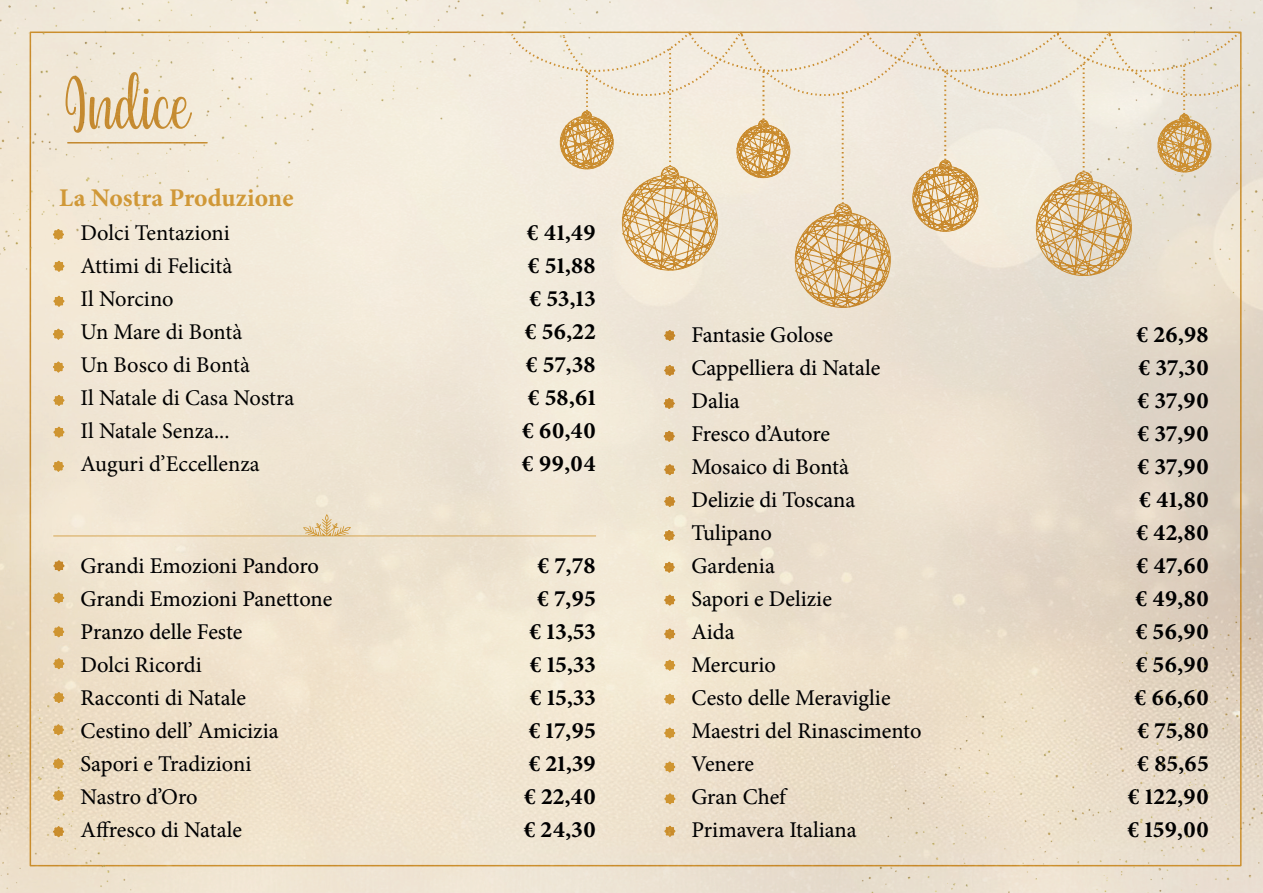
<style>
.page{position:relative;width:1263px;height:893px;background:#fff}
.page>*{position:absolute;margin:0;border:0;box-sizing:border-box;transform-origin:0 0}
.t1{font:70.5px "Yessy";color:#cc9537}
.t2{font:700 25.5px "Minion Pro";color:#d09837}
.t3{font:22.5px "Minion Pro";color:#000}
.t4{font:22.5px "Minion Variable Concept";letter-spacing:-.005em;color:#000}
</style>
<div class="page">
<img style="left:0;top:0;width:1263px;height:893px">
<svg style="left:509px;top:19px;width:733px;height:291px;background:#ebdfca"></svg>
<hr style="left:68px;top:142px;width:139px;height:2px;background:#cc9537">
<svg style="left:665px;top:826px;width:10px;height:11px"></svg>
<svg style="left:54px;top:561px;width:10px;height:10px"></svg>
<svg style="left:53px;top:826px;width:11px;height:11px"></svg>
<svg style="left:665px;top:330px;width:10px;height:11px"></svg>
<svg style="left:664px;top:398px;width:10px;height:11px"></svg>
<svg style="left:665px;top:365px;width:10px;height:11px"></svg>
<svg style="left:664px;top:431px;width:10px;height:11px"></svg>
<svg style="left:665px;top:464px;width:10px;height:11px"></svg>
<svg style="left:665px;top:595px;width:10px;height:11px"></svg>
<svg style="left:664px;top:530px;width:10px;height:11px"></svg>
<svg style="left:665px;top:496px;width:10px;height:11px"></svg>
<svg style="left:665px;top:629px;width:10px;height:11px"></svg>
<svg style="left:664px;top:562px;width:10px;height:11px"></svg>
<svg style="left:665px;top:660px;width:10px;height:11px"></svg>
<svg style="left:665px;top:694px;width:10px;height:11px"></svg>
<svg style="left:54px;top:593px;width:10px;height:10px"></svg>
<svg style="left:54px;top:627px;width:10px;height:10px"></svg>
<svg style="left:54px;top:658px;width:10px;height:11px"></svg>
<svg style="left:54px;top:692px;width:10px;height:11px"></svg>
<svg style="left:53px;top:725px;width:11px;height:10px"></svg>
<svg style="left:53px;top:759px;width:11px;height:10px"></svg>
<svg style="left:53px;top:790px;width:11px;height:11px"></svg>
<svg style="left:665px;top:728px;width:10px;height:11px"></svg>
<svg style="left:665px;top:762px;width:10px;height:10px"></svg>
<svg style="left:665px;top:794px;width:10px;height:10px"></svg>
<svg style="left:54px;top:261px;width:10px;height:11px"></svg>
<svg style="left:53px;top:329px;width:11px;height:11px"></svg>
<svg style="left:54px;top:296px;width:10px;height:11px"></svg>
<svg style="left:53px;top:229px;width:11px;height:11px"></svg>
<svg style="left:53px;top:362px;width:11px;height:11px"></svg>
<svg style="left:54px;top:395px;width:10px;height:11px"></svg>
<svg style="left:53px;top:461px;width:11px;height:11px"></svg>
<svg style="left:54px;top:427px;width:10px;height:11px"></svg>
<svg style="left:53px;top:514px;width:543px;height:22px;background:#eee1cb"></svg>
<p class="t1" style="left:68px;top:59px;width:124px">Indice</p>
<p class="t2" style="left:59px;top:180px;width:236px">La Nostra Produzione</p>
<p class="t3" style="left:81px;top:218px;width:151px">Dolci Tentazioni</p>
<p class="t3" style="left:81px;top:251px;width:153px">Attimi di Felicità</p>
<p class="t3" style="left:81px;top:284px;width:95px">Il Norcino</p>
<p class="t3" style="left:81px;top:317px;width:163px">Un Mare di Bontà</p>
<p class="t3" style="left:81px;top:350px;width:171px">Un Bosco di Bontà</p>
<p class="t3" style="left:81px;top:383px;width:215px">Il Natale di Casa Nostra</p>
<p class="t3" style="left:81px;top:416px;width:150px">Il Natale Senza...</p>
<p class="t3" style="left:81px;top:449px;width:181px">Auguri d’Eccellenza</p>
<p class="t3" style="left:81px;top:551px;width:240px">Grandi Emozioni Pandoro</p>
<p class="t3" style="left:81px;top:584px;width:253px">Grandi Emozioni Panettone</p>
<p class="t3" style="left:81px;top:617px;width:163px">Pranzo delle Feste</p>
<p class="t3" style="left:81px;top:650px;width:123px">Dolci Ricordi</p>
<p class="t3" style="left:81px;top:683px;width:167px">Racconti di Natale</p>
<p class="t3" style="left:81px;top:716px;width:200px">Cestino dell’ Amicizia</p>
<p class="t3" style="left:81px;top:749px;width:172px">Sapori e Tradizioni</p>
<p class="t3" style="left:81px;top:782px;width:119px">Nastro d’Oro</p>
<p class="t3" style="left:81px;top:815px;width:163px">Affresco di Natale</p>
<p class="t4" style="left:527px;top:217px;width:71px">€ 41,49</p>
<p class="t4" style="left:528px;top:250px;width:70px">€ 51,88</p>
<p class="t4" style="left:530px;top:283px;width:68px">€ 53,13</p>
<p class="t4" style="left:525px;top:316px;width:73px">€ 56,22</p>
<p class="t4" style="left:526px;top:349px;width:72px">€ 57,38</p>
<p class="t4" style="left:528px;top:382px;width:70px">€ 58,61</p>
<p class="t4" style="left:522px;top:415px;width:76px">€ 60,40</p>
<p class="t4" style="left:522px;top:448px;width:76px">€ 99,04</p>
<p class="t4" style="left:538px;top:550px;width:60px">€ 7,78</p>
<p class="t4" style="left:537px;top:583px;width:60px">€ 7,95</p>
<p class="t4" style="left:530px;top:616px;width:68px">€ 13,53</p>
<p class="t4" style="left:530px;top:649px;width:68px">€ 15,33</p>
<p class="t4" style="left:530px;top:682px;width:68px">€ 15,33</p>
<p class="t4" style="left:529px;top:715px;width:69px">€ 17,95</p>
<p class="t4" style="left:529px;top:748px;width:69px">€ 21,39</p>
<p class="t4" style="left:524px;top:781px;width:73px">€ 22,40</p>
<p class="t4" style="left:524px;top:814px;width:74px">€ 24,30</p>
<p class="t3" style="left:691px;top:320px;width:143px">Fantasie Golose</p>
<p class="t3" style="left:691px;top:353px;width:190px">Cappelliera di Natale</p>
<p class="t3" style="left:691px;top:386px;width:50px">Dalia</p>
<p class="t3" style="left:691px;top:419px;width:140px">Fresco d’Autore</p>
<p class="t3" style="left:691px;top:452px;width:159px">Mosaico di Bontà</p>
<p class="t3" style="left:691px;top:485px;width:166px">Delizie di Toscana</p>
<p class="t3" style="left:691px;top:518px;width:82px">Tulipano</p>
<p class="t3" style="left:691px;top:551px;width:85px">Gardenia</p>
<p class="t3" style="left:691px;top:584px;width:142px">Sapori e Delizie</p>
<p class="t3" style="left:691px;top:617px;width:45px">Aida</p>
<p class="t3" style="left:691px;top:650px;width:86px">Mercurio</p>
<p class="t3" style="left:691px;top:683px;width:201px">Cesto delle Meraviglie</p>
<p class="t3" style="left:691px;top:716px;width:232px">Maestri del Rinascimento</p>
<p class="t3" style="left:691px;top:749px;width:64px">Venere</p>
<p class="t3" style="left:691px;top:782px;width:96px">Gran Chef</p>
<p class="t3" style="left:691px;top:815px;width:167px">Primavera Italiana</p>
<p class="t4" style="left:1136px;top:319px;width:74px">€ 26,98</p>
<p class="t4" style="left:1138px;top:352px;width:72px">€ 37,30</p>
<p class="t4" style="left:1137px;top:385px;width:73px">€ 37,90</p>
<p class="t4" style="left:1137px;top:418px;width:73px">€ 37,90</p>
<p class="t4" style="left:1137px;top:451px;width:73px">€ 37,90</p>
<p class="t4" style="left:1139px;top:484px;width:71px">€ 41,80</p>
<p class="t4" style="left:1136px;top:517px;width:74px">€ 42,80</p>
<p class="t4" style="left:1136px;top:550px;width:74px">€ 47,60</p>
<p class="t4" style="left:1135px;top:583px;width:75px">€ 49,80</p>
<p class="t4" style="left:1136px;top:616px;width:75px">€ 56,90</p>
<p class="t4" style="left:1136px;top:649px;width:75px">€ 56,90</p>
<p class="t4" style="left:1135px;top:682px;width:76px">€ 66,60</p>
<p class="t4" style="left:1137px;top:715px;width:73px">€ 75,80</p>
<p class="t4" style="left:1137px;top:748px;width:73px">€ 85,65</p>
<p class="t4" style="left:1128px;top:781px;width:83px">€ 122,90</p>
<p class="t4" style="left:1127px;top:814px;width:83px">€ 159,00</p>
</div>
